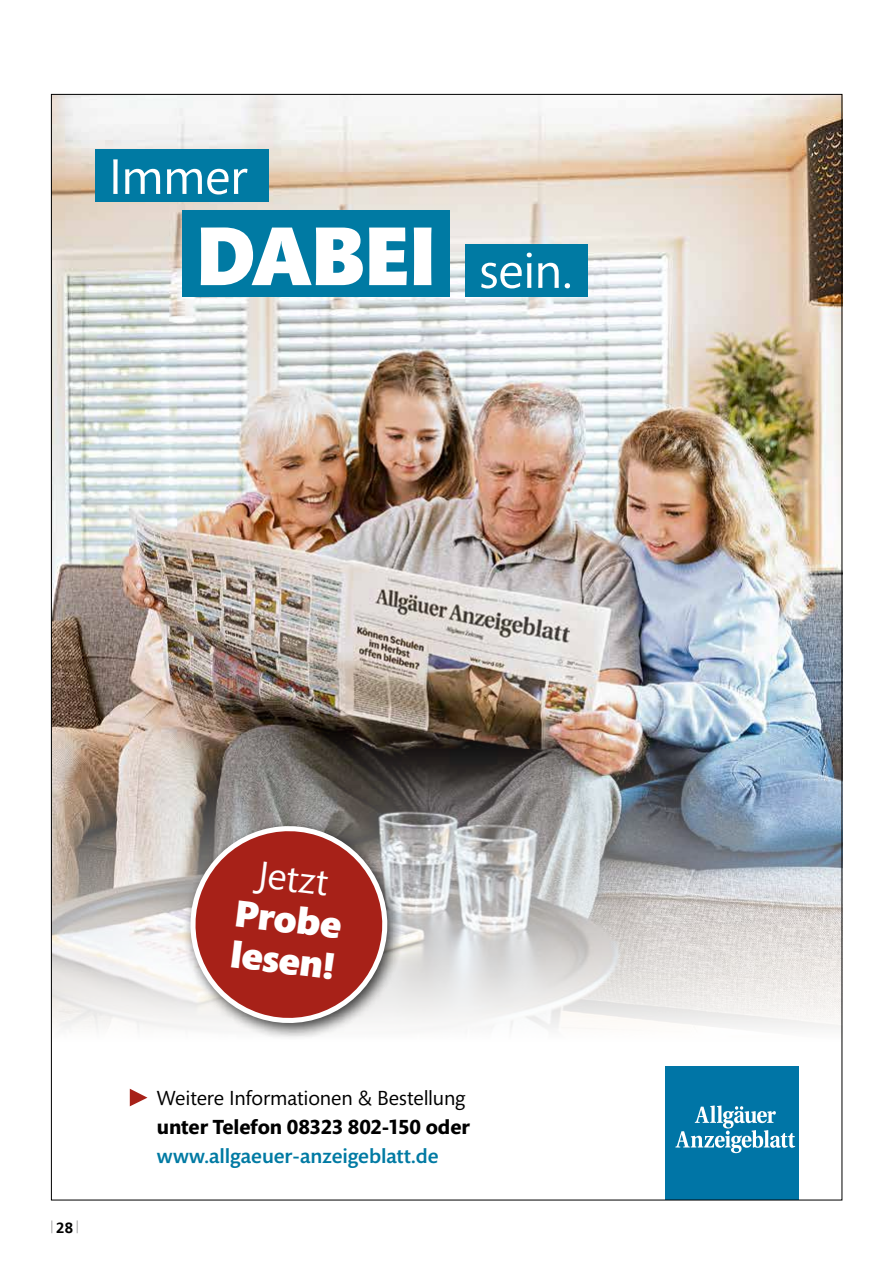
<style>
.page{position:relative;width:893px;height:1263px;background:#fff}
.page>*{position:absolute;margin:0;border:0;box-sizing:border-box;transform-origin:0 0}
.t1{font:900 85.05px "Mundo Sans Pro";letter-spacing:-.015em;color:#fff}
.t2{font:51px "Mundo Sans Pro";letter-spacing:-.015em;color:#fff}
.t3{font:900 38.55px/41.2px "Mundo Sans Pro";color:#fff}
.t4{font:38.55px "Mundo Sans Pro";color:#fff}
.t5{font:20.85px "Mundo Sans Pro";letter-spacing:-.005em;color:#000}
.t6{font:500 20.85px "Mundo Sans Pro";color:#007aa3}
.t7{font:700 20.85px "Mundo Sans Pro";letter-spacing:-.005em;color:#000}
.t8{font:700 15px "Frutiger LT";color:#000}
.s1{font-weight:400;font-size:51px}
</style>
<div class="page">
<svg style="left:51px;top:1220px;width:2px;height:13px"></svg>
<svg style="left:77px;top:1220px;width:1px;height:13px"></svg>
<img style="left:53px;top:96px;width:787px;height:933px">
<svg style="left:130px;top:1089px;width:17px;height:17px"></svg>
<div style="left:95px;top:149px;width:174px;height:53px;background:#007aa3"></div>
<div style="left:182px;top:210px;width:268px;height:87px;background:#007aa3"></div>
<div style="left:465px;top:244px;width:122px;height:53px;background:#007aa3"></div>
<div style="left:182px;top:817px;width:222px;height:223px;background:#000;opacity:.75"></div>
<svg style="left:181px;top:817px;width:215px;height:215px;background:#b1615b"></svg>
<div style="left:666px;top:1066px;width:133px;height:133px;background:#0075a6"></div>
<svg style="left:675px;top:1105px;width:120px;height:48px"></svg>
<h2 class="t2" style="left:109px;top:147px;width:140px">Immer</h2>
<h1 class="t1" style="left:196px;top:206px;width:379px">DABEI <span class="s1">sein.</span></h1>
<p class="t8" style="left:56px;top:1218px;width:18px">28</p>
<h3 class="t4" style="left:261px;top:852px;width:71px;rotate:7deg">Jetzt</h3>
<h3 class="t3" style="left:238px;top:892px;width:108px;rotate:7deg">Probe lesen!</h3>
<p class="t5" style="left:157px;top:1086px;width:310px">Weitere Informationen &amp; Bestellung</p>
<p class="t7" style="left:157px;top:1115px;width:315px">unter Telefon 08323 802-150 oder</p>
<p class="t6" style="left:157px;top:1144px;width:283px">www.allgaeuer-anzeigeblatt.de</p>
</div>
